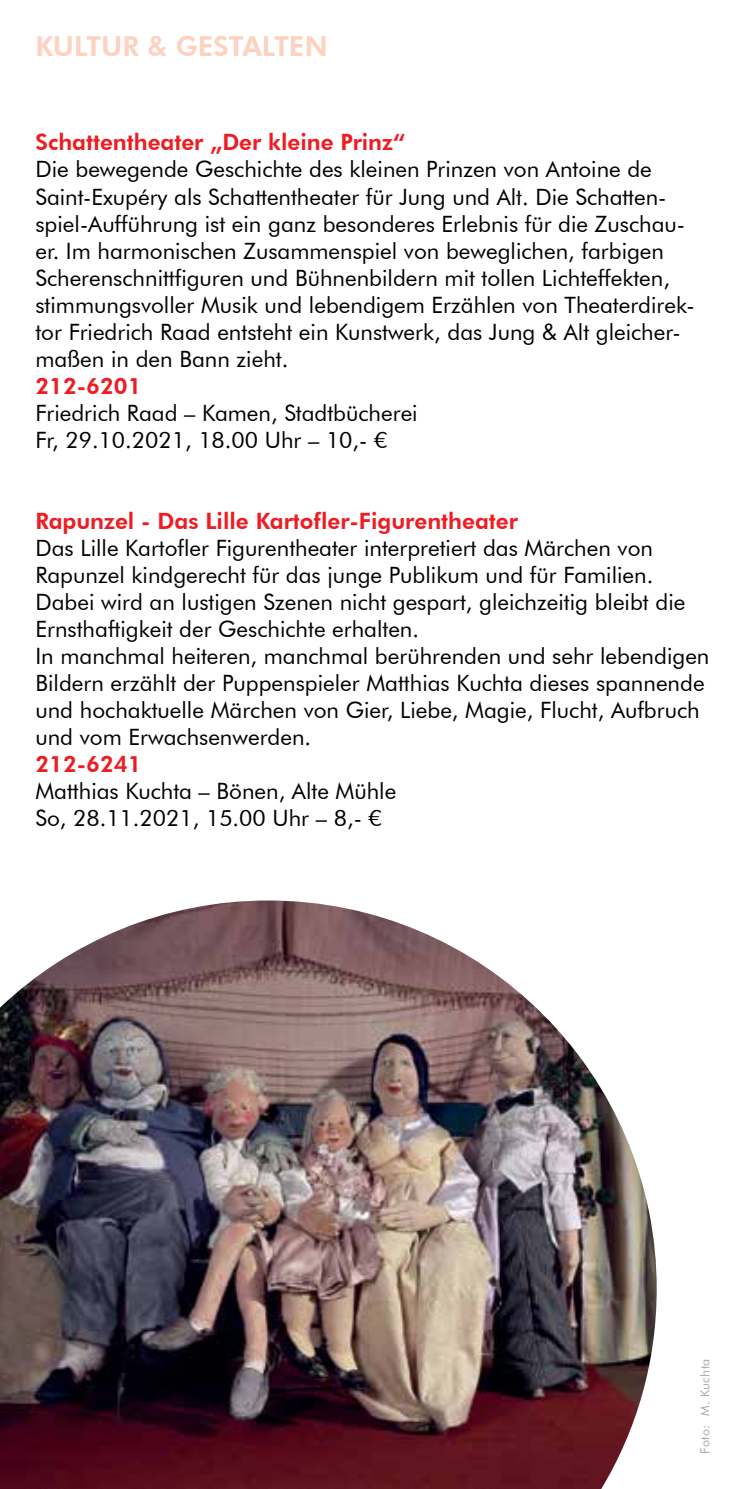
<style>
.page{position:relative;width:745px;height:1489px;background:#fff}
.page>*{position:absolute;margin:0;border:0;box-sizing:border-box;transform-origin:0 0}
.t1{font:800 27.5px "Futura BT";color:#fcd3c1}
.t2{font:22.5px/27px "Futura BT";color:#000}
.t3{font:800 22.5px "Futura BT";color:#ed1d24}
.t4{font:12.5px "Futura BT";letter-spacing:.03em;color:#a7a9ac}
</style>
<div class="page">
<img style="left:0;top:900px;width:656px;height:588px">
<p class="t1" style="left:35px;top:30px;width:293px">Ku ltur &amp; Gestalten</p>
<p class="t3" style="left:35px;top:129px;width:371px">Schattentheater „Der kleine Prinz“</p>
<p class="t2" style="left:35px;top:156px;width:660px">Die bewegende Geschichte des kleinen Prinzen von Antoine de Saint-Exupéry als Schattentheater für Jung und Alt. Die Schatten&shy;spiel-Aufführung ist ein ganz besonderes Erlebnis für die Zuschau&shy;er. Im harmonischen Zusammenspiel von beweglichen, farbigen Scherenschnittfiguren und Bühnenbildern mit tollen Lichteffekten, stimmungsvoller Musik und lebendigem Erzählen von Theaterdirek&shy;tor Friedrich Raad entsteht ein Kunstwerk, das Jung &amp; Alt gleicher&shy;maßen in den Bann zieht.</p>
<p class="t3" style="left:35px;top:372px;width:107px">212-6201</p>
<p class="t2" style="left:35px;top:399px;width:383px">Friedrich Raad – Kamen, Stadtbücherei<br>Fr, 29.10.2021, 18.00 Uhr – 10,- €</p>
<p class="t3" style="left:35px;top:507px;width:483px">Rapunzel - Das Lille Kartofler-Figurentheater</p>
<p class="t2" style="left:35px;top:534px;width:675px">Das Lille Kartofler Figurentheater interpretiert das Märchen von Rapunzel kindgerecht für das junge Publikum und für Familien.<br>Dabei wird an lustigen Szenen nicht gespart, gleichzeitig bleibt die Ernsthaftigkeit der Geschichte erhalten.<br>In manchmal heiteren, manchmal berührenden und sehr lebendigen Bildern erzählt der Puppenspieler Matthias Kuchta dieses spannende und hochaktuelle Märchen von Gier, Liebe, Magie, Flucht, Aufbruch und vom Erwachsenwerden.</p>
<p class="t3" style="left:35px;top:750px;width:107px">212-6241</p>
<p class="t2" style="left:35px;top:777px;width:362px">Matthias Kuchta – Bönen, Alte Mühle<br>So, 28.11.2021, 15.00 Uhr – 8,- €</p>
<p class="t4" style="left:697px;top:1453px;width:97px;rotate:-90deg">Foto: M. Kuchta</p>
</div>
